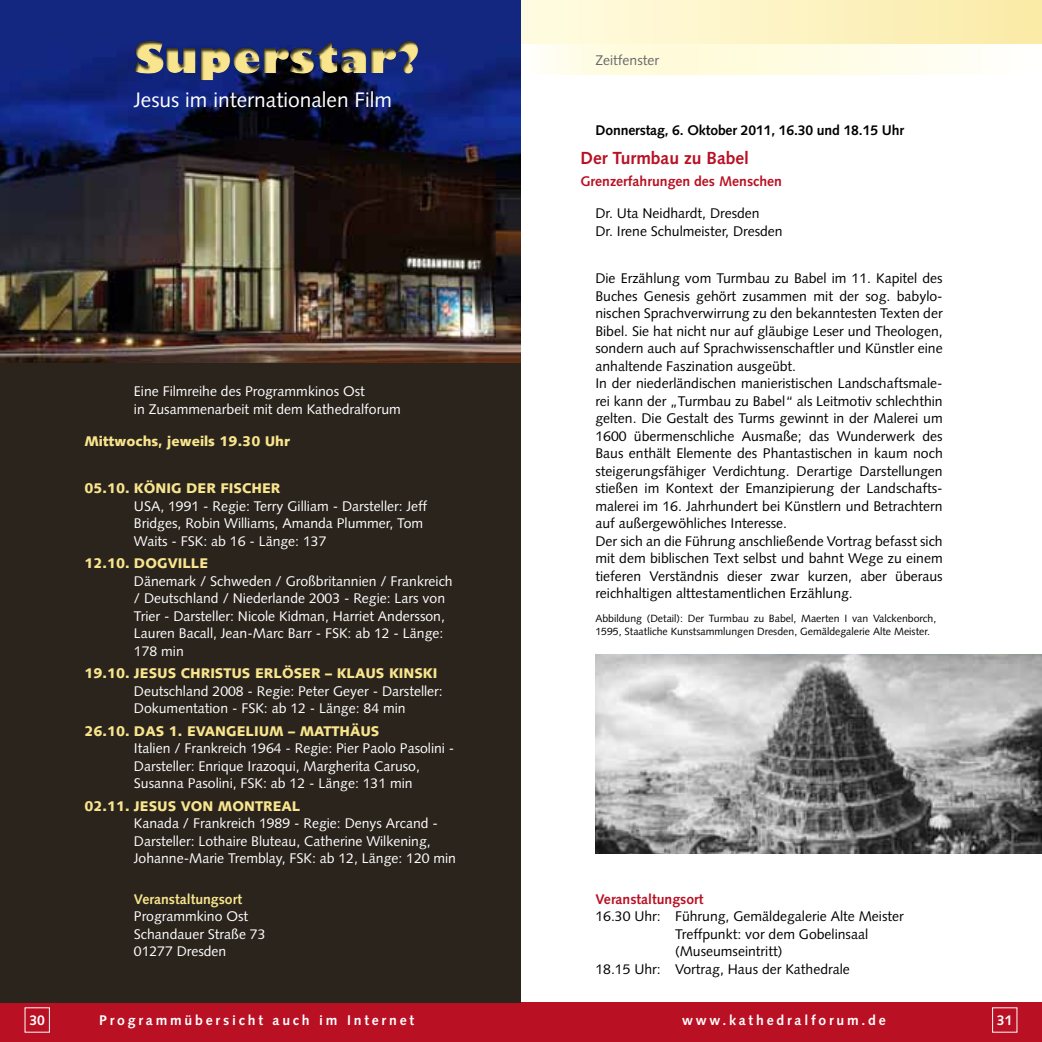
<style>
.page{position:relative;width:1042px;height:1042px;background:#fff}
.page>*{position:absolute;margin:0;border:0;box-sizing:border-box;transform-origin:0 0}
.t1{font:800 42px "Gill Sans";color:#f8e58d}
.t2{font:21px "Syntax";color:#fff}
.t3{font:700 17.5px "Syntax";color:#b91023}
.t4{font:14px/17.5px "Syntax";color:#000}
.t5{font:14px/17.5px "Syntax";color:#fff}
.t6{font:900 14px "Syntax";color:#f8e58d}
.t7{font:700 14px "Syntax";letter-spacing:.2em;color:#fff}
.t8{font:700 14px "Syntax";color:#b91023}
.t9{font:700 14px "Syntax";letter-spacing:-.01em;color:#000}
.t10{font:700 14px "Syntax";color:#f8e58d}
.t11{font:14px "Syntax";color:#68676c}
.t12{font:10.5px/12.6px "Syntax";color:#000}
</style>
<div class="page">
<div style="left:521px;top:1002px;width:521px;height:40px;background:#b91023"></div>
<div style="left:0;top:1002px;width:521px;height:40px;background:#b91023"></div>
<div style="left:521px;top:0;width:521px;height:45px;background:linear-gradient(to right,#fffce2,#faeba7)"></div>
<svg style="left:595px;top:655px;width:447px;height:198px;background:#9b9b9b"></svg>
<svg style="left:547px;top:45px;width:416px;height:29px;background:#fffce3"></svg>
<div style="left:0;top:273px;width:521px;height:729px;background:#2b241d"></div>
<img style="left:0;top:0;width:521px;height:362px">
<div style="left:123px;top:30px;width:363px;height:63px;background:#000;opacity:.75"></div>
<h1 class="t1" style="left:134px;top:31px;width:288px">Superstar?</h1>
<h2 class="t2" style="left:134px;top:87px;width:259px">Jesus im internationalen Film</h2>
<p class="t5" style="left:134px;top:383px;width:268px">Eine Filmreihe des Programmkinos Ost<br>in Zusammenarbeit mit dem Kathedralforum</p>
<p class="t6" style="left:84px;top:432px;width:207px">Mittwochs, jeweils 19.30 Uhr</p>
<p class="t6" style="left:84px;top:480px;width:198px">05.10. KÖNIG DER FISCHER</p>
<p class="t5" style="left:134px;top:497px;width:295px">USA, 1991 - Regie: Terry Gilliam - Darsteller: Jeff<br>Bridges, Robin Williams, Amanda Plummer, Tom<br>Waits - FSK: ab 16 - Länge: 137</p>
<p class="t6" style="left:84px;top:555px;width:125px">12.10. DOGVILLE</p>
<p class="t5" style="left:134px;top:572px;width:320px">Dänemark / Schweden / Großbritannien / Frankreich / Deutschland / Niederlande 2003 - Regie: Lars von Trier - Darsteller: Nicole Kidman, Harriet Andersson, Lauren Bacall, Jean-Marc Barr - FSK: ab 12 - Länge:<br>178 min</p>
<p class="t6" style="left:84px;top:665px;width:355px">19.10. JESUS CHRISTUS ERLÖSER – KLAUS KINSKI</p>
<p class="t5" style="left:134px;top:682px;width:310px">Deutschland 2008 - Regie: Peter Geyer - Darsteller:<br>Dokumentation - FSK: ab 12 - Länge: 84 min</p>
<p class="t6" style="left:84px;top:722px;width:296px">26.10. DAS 1. EVANGELIUM – MATTHÄUS</p>
<p class="t5" style="left:134px;top:740px;width:322px">Italien / Frankreich 1964 - Regie: Pier Paolo Pasolini -<br>Darsteller: Enrique Irazoqui, Margherita Caruso,<br>Susanna Pasolini, FSK: ab 12 - Länge: 131 min</p>
<p class="t6" style="left:84px;top:797px;width:218px">02.11. JESUS VON MONTREAL</p>
<p class="t5" style="left:134px;top:814px;width:324px">Kanada / Frankreich 1989 - Regie: Denys Arcand -<br>Darsteller: Lothaire Bluteau, Catherine Wilkening,<br>Johanne-Marie Tremblay, FSK: ab 12, Länge: 120 min</p>
<p class="t10" style="left:134px;top:891px;width:110px">Veranstaltungsort</p>
<p class="t5" style="left:134px;top:907px;width:133px">Programmkino Ost<br>Schandauer Straße 73<br>01277 Dresden</p>
<p class="t11" style="left:595px;top:52px;width:65px">Zeitfenster</p>
<p class="t9" style="left:595px;top:122px;width:310px">Donnerstag, 6. Oktober 2011, 16.30 und 18.15 Uhr</p>
<p class="t3" style="left:580px;top:148px;width:170px">Der Turmbau zu Babel</p>
<p class="t8" style="left:580px;top:173px;width:203px">Grenzerfahrungen des Menschen</p>
<p class="t4" style="left:595px;top:204px;width:189px">Dr. Uta Neidhardt, Dresden<br>Dr. Irene Schulmeister, Dresden</p>
<p class="t4" style="left:595px;top:270px;width:349px">Die Erzählung vom Turmbau zu Babel im 11. Kapitel des Buches Genesis gehört zusammen mit der sog. babylo&shy;nischen Sprachverwirrung zu den bekanntesten Texten der Bibel. Sie hat nicht nur auf gläubige Leser und Theologen, sondern auch auf Sprachwissenschaftler und Künstler eine anhaltende Faszination ausgeübt.<br>In der niederländischen manieristischen Landschaftsmale&shy;rei kann der „Turmbau zu Babel“ als Leitmotiv schlechthin gelten. Die Gestalt des Turms gewinnt in der Malerei um 1600 übermenschliche Ausmaße; das Wunderwerk des Baus enthält Elemente des Phantastischen in kaum noch steigerungsfähiger Verdichtung. Derartige Darstellungen stießen im Kontext der Emanzipierung der Landschafts&shy;malerei im 16. Jahrhundert bei Künstlern und Betrachtern auf außergewöhliches Interesse.<br>Der sich an die Führung anschließende Vortrag befasst sich mit dem biblischen Text selbst und bahnt Wege zu einem tieferen Verständnis dieser zwar kurzen, aber überaus reichhaltigen alttestamentlichen Erzählung.</p>
<p class="t12" style="left:595px;top:612px;width:342px">Abbildung (Detail): Der Turmbau zu Babel, Maerten I van Valckenborch,<br>1595, Staatliche Kunstsammlungen Dresden, Gemäldegalerie Alte Meister.</p>
<p class="t8" style="left:595px;top:891px;width:110px">Veranstaltungsort</p>
<p class="t4" style="left:595px;top:907px;width:310px">16.30 Uhr: Führung, Gemäldegalerie Alte Meister</p>
<p class="t4" style="left:675px;top:925px;width:195px">Treffpunkt: vor dem Gobelinsaal</p>
<p class="t4" style="left:675px;top:942px;width:109px">(Museumseintritt)</p>
<p class="t4" style="left:595px;top:960px;width:256px">18.15 Uhr: Vortrag, Haus der Kathedrale</p>
<p class="t7" style="left:29px;top:1012px;width:17px">30</p>
<p class="t7" style="left:99px;top:1012px;width:316px">Programmübersicht auch im Internet</p>
<p class="t7" style="left:682px;top:1012px;width:205px">www.kathedralforum.de</p>
<p class="t7" style="left:997px;top:1012px;width:17px">31</p>
</div>
